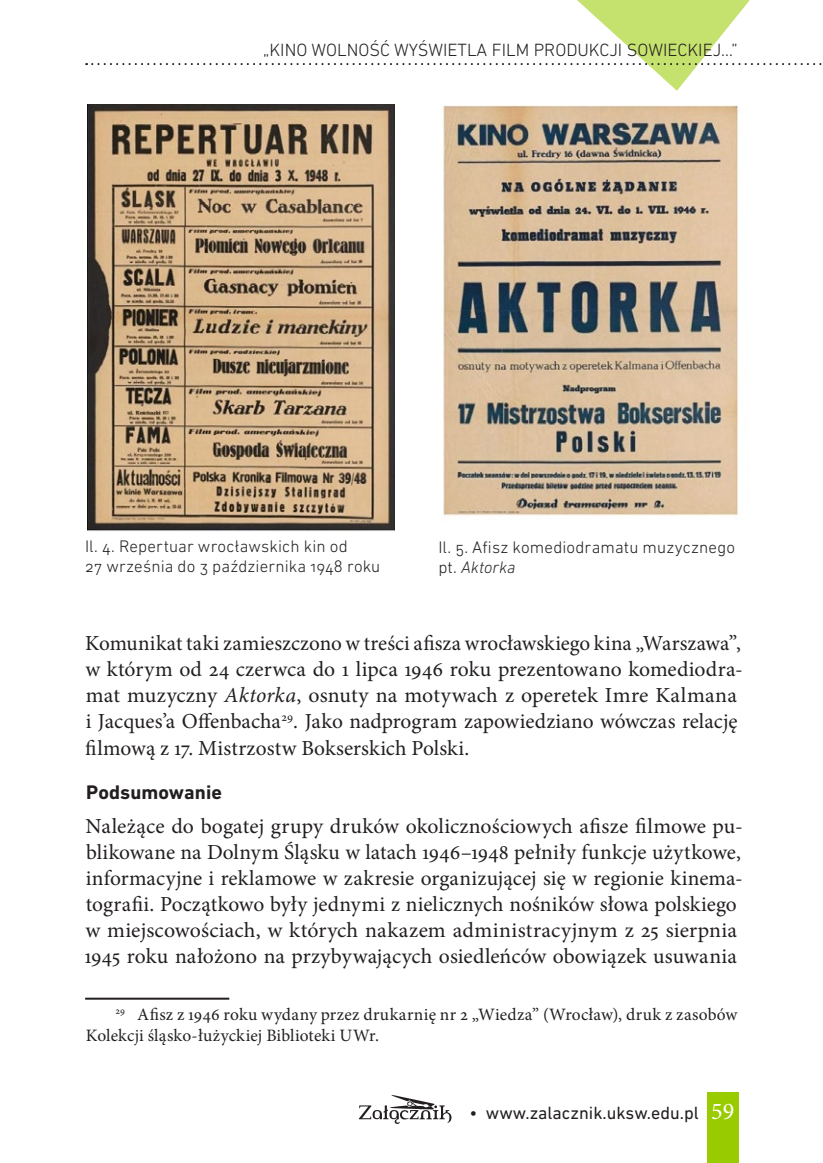
<style>
.page{position:relative;width:823px;height:1163px;background:#fff}
.page>*{position:absolute;margin:0;border:0;box-sizing:border-box;transform-origin:0 0}
.t1{font:21.4px/26px "Minion Pro";letter-spacing:.005em;color:#231f20}
.t2{font:700 20px "DIN Next LT Pro";letter-spacing:.005em;color:#231f20}
.t3{font:300 18px "DIN Next LT Pro";color:#231f20}
.t4{font:18px "DIN Next LT Pro";color:#231f20}
.t5{font:17.4px/21px "Minion Pro";letter-spacing:.01em;color:#231f20}
.t6{font:300 17px/20px "DIN Next LT Pro";letter-spacing:.01em;color:#231f20}
.s1{font-style:italic}
.s2{font-family:"Minion Pro";font-size:24px;color:#fff}
</style>
<div class="page">
<div style="left:707px;top:1092px;width:31px;height:70px;background:#9c0"></div>
<svg style="left:86px;top:0;width:736px;height:91px"></svg>
<svg style="left:358px;top:1095px;width:93px;height:28px"></svg>
<hr style="left:85px;top:997px;width:144px;height:2px;background:#231f20">
<img style="left:87px;top:104px;width:307px;height:427px">
<img style="left:443px;top:106px;width:296px;height:410px">
<p class="t3" style="left:263px;top:39px;width:476px">„Kino Wolność wyświetla film produkcji sowieckiej…”</p>
<p class="t6" style="left:85px;top:536px;width:296px">I l. 4. Repertuar wrocławskich kin od<br>27 września do 3 października 1948 roku</p>
<p class="t6" style="left:438px;top:536px;width:298px">I l. 5. Afisz komediodramatu muzycznego pt. <span class="s1">Aktorka</span></p>
<p class="t1" style="left:85px;top:630px;width:658px">Komunikat taki zamieszczono w treści afisza wrocławskiego kina „Warszawa”, w którym od 24 czerwca do 1 lipca 1946 roku prezentowano komediodra&shy;mat muzyczny <span class="s1">Aktorka</span>, osnuty na motywach z operetek Imre Kalmana i Jacques’a Offenbacha<sup>29</sup>. Jako nadprogram zapowiedziano wówczas relację filmową z 17. Mistrzostw Bokserskich Polski.</p>
<p class="t2" style="left:86px;top:779px;width:137px">Podsumowanie</p>
<p class="t1" style="left:84px;top:812px;width:659px">Należące do bogatej grupy druków okolicznościowych afisze filmowe pu&shy;blikowane na Dolnym Śląsku w latach 1946–1948 pełniły funkcje użytkowe, informacyjne i reklamowe w zakresie organizującej się w regionie kinema&shy;tografii. Początkowo były jednymi z nielicznych nośników słowa polskiego w miejscowościach, w których nakazem administracyjnym z 25 sierpnia 1945 roku nałożono na przybywających osiedleńców obowiązek usuwania</p>
<p class="t5" style="left:86px;top:1003px;width:652px;text-indent:30px"><sup>29</sup> Afisz z 1946 roku wydany przez drukarnię nr 2 „Wiedza” (Wrocław), druk z zasobów<br>Kolekcji śląsko-łużyckiej Biblioteki UWr.</p>
<p class="t4" style="left:469px;top:1101px;width:266px">• www.zalacznik.uksw.edu.pl <span class="s2">59</span></p>
</div>
